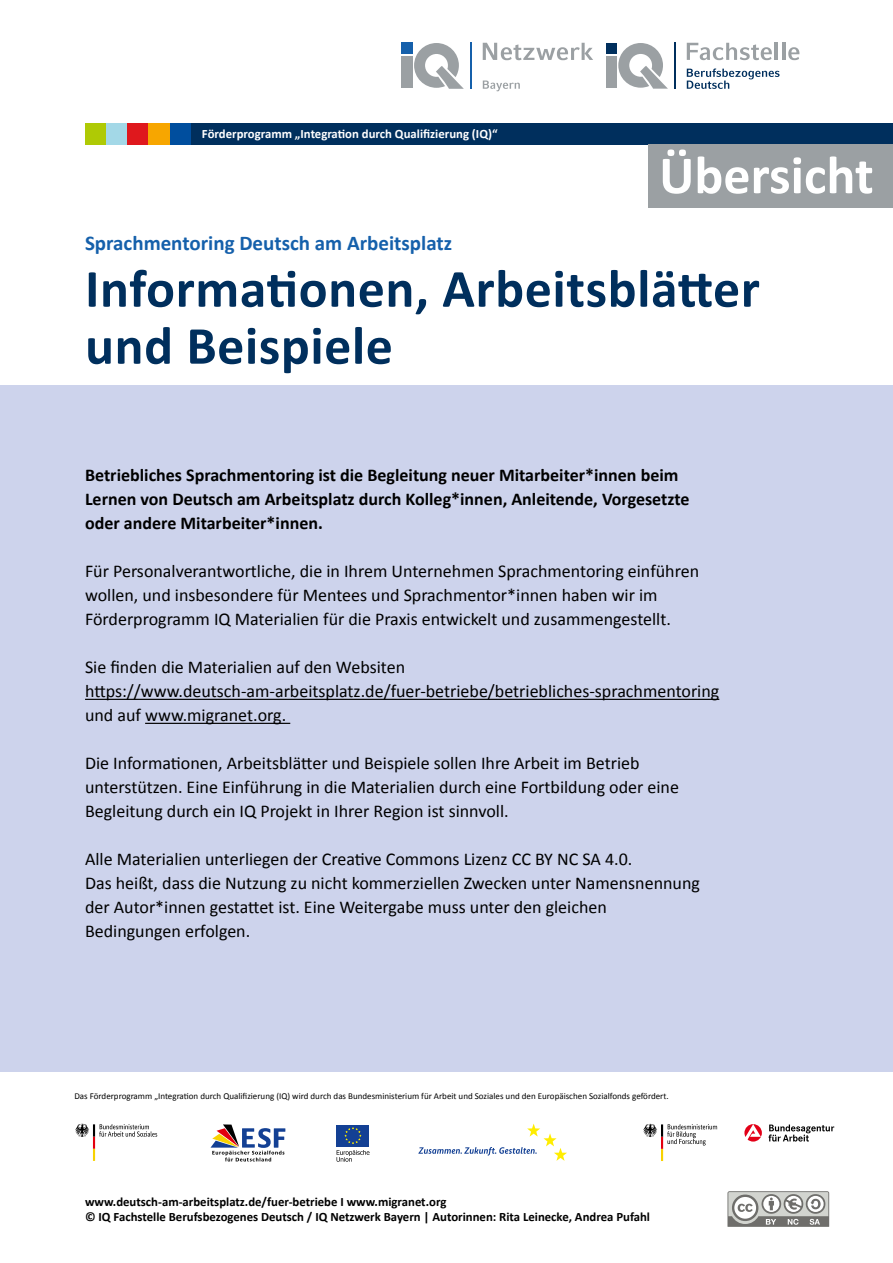
<style>
.page{position:relative;width:893px;height:1263px;background:#fff}
.page>*{position:absolute;margin:0;border:0;box-sizing:border-box;transform-origin:0 0}
.t1{font:700 54px/57px "Calibri";letter-spacing:.01em;color:#002f5d}
.t2{font:700 54px "Calibri";color:#fff}
.t3{font:700 21px "Calibri";color:#1560ab}
.t4{font:18px/24px "Calibri";color:#000}
.t5{font:700 18px/24px "Calibri";color:#000}
.t6{font:700 12.75px/15.3px "Calibri";color:#000}
.t7{font:700 12.75px "Calibri";color:#fff}
.t8{font:9px "Calibri";color:#000}
</style>
<div class="page">
<div style="left:0;top:385px;width:893px;height:686px;background:#cdd3ec"></div>
<div style="left:402px;top:56px;width:11px;height:32px;background:#9ba0a3"></div>
<div style="left:402px;top:43px;width:11px;height:11px;background:#1560ab"></div>
<svg style="left:414px;top:43px;width:50px;height:46px"></svg>
<hr style="left:470px;top:43px;width:2px;height:46px;background:#1560ab">
<svg style="left:483px;top:81px;width:37px;height:10px"></svg>
<svg style="left:483px;top:43px;width:110px;height:17px"></svg>
<div style="left:607px;top:56px;width:10px;height:32px;background:#9ba0a3"></div>
<div style="left:607px;top:43px;width:10px;height:11px;background:#002f5d"></div>
<svg style="left:618px;top:43px;width:50px;height:46px"></svg>
<hr style="left:674px;top:43px;width:2px;height:46px;background:#002f5d">
<svg style="left:687px;top:43px;width:85px;height:17px"></svg>
<hr style="left:775px;top:43px;width:3px;height:17px;background:#9ba0a3">
<hr style="left:782px;top:43px;width:3px;height:17px;background:#9ba0a3">
<svg style="left:788px;top:47px;width:11px;height:13px"></svg>
<svg style="left:687px;top:68px;width:92px;height:21px"></svg>
<div style="left:85px;top:123px;width:21px;height:21px;background:#afca05"></div>
<div style="left:106px;top:123px;width:22px;height:21px;background:#a3d8e7"></div>
<div style="left:128px;top:123px;width:21px;height:21px;background:#df181d"></div>
<div style="left:149px;top:123px;width:21px;height:21px;background:#f7a600"></div>
<div style="left:170px;top:123px;width:21px;height:21px;background:#004e9e"></div>
<div style="left:191px;top:123px;width:702px;height:21px;background:#002f5d"></div>
<hr style="left:85px;top:699px;width:634px;height:1px;background:#000">
<hr style="left:145px;top:723px;width:145px;height:1px;background:#000">
<div style="left:648px;top:144px;width:245px;height:64px;background:#9ba0a3"></div>
<svg style="left:727px;top:1191px;width:103px;height:36px"></svg>
<svg style="left:210px;top:1124px;width:75px;height:37px"></svg>
<svg style="left:75px;top:1124px;width:82px;height:37px"></svg>
<svg style="left:337px;top:1150px;width:32px;height:12px"></svg>
<div style="left:336px;top:1125px;width:33px;height:22px;background:#134094"></div>
<svg style="left:344px;top:1127px;width:17px;height:17px"></svg>
<svg style="left:418px;top:1123px;width:149px;height:38px"></svg>
<svg style="left:768px;top:1124px;width:66px;height:17px"></svg>
<svg style="left:744px;top:1124px;width:18px;height:17px"></svg>
<svg style="left:643px;top:1124px;width:74px;height:37px"></svg>
<p class="t7" style="left:202px;top:125px;width:297px">Förderprogramm „Integration durch Qualifizierung (IQ)“</p>
<h1 class="t2" style="left:659px;top:141px;width:216px">Übersicht</h1>
<p class="t3" style="left:85px;top:229px;width:369px">Sprachmentoring Deutsch am Arbeitsplatz</p>
<h1 class="t1" style="left:85px;top:260px;width:676px">Informationen, Arbeitsblätter und Beispiele</h1>
<p class="t5" style="left:85px;top:463px;width:606px">Betriebliches Sprachmentoring ist die Begleitung neuer Mitarbeiter*innen beim<br>Lernen von Deutsch am Arbeitsplatz durch Kolleg*innen, Anleitende, Vorgesetzte oder andere Mitarbeiter*innen.</p>
<p class="t4" style="left:85px;top:559px;width:616px">Für Personalverantwortliche, die in Ihrem Unternehmen Sprachmentoring einführen wollen, und insbesondere für Mentees und Sprachmentor*innen haben wir im<br>Förderprogramm IQ Materialien für die Praxis entwickelt und zusammengestellt.</p>
<p class="t4" style="left:85px;top:655px;width:636px">Sie finden die Materialien auf den Websiten https://www.deutsch-am-arbeitsplatz.de/fuer-betriebe/betriebliches-sprachmentoring und auf www.migranet.org.</p>
<p class="t4" style="left:85px;top:751px;width:595px">Die Informationen, Arbeitsblätter und Beispiele sollen Ihre Arbeit im Betrieb unterstützen. Eine Einführung in die Materialien durch eine Fortbildung oder eine<br>Begleitung durch ein IQ Projekt in Ihrer Region ist sinnvoll.</p>
<p class="t4" style="left:85px;top:847px;width:616px">Alle Materialien unterliegen der Creative Commons Lizenz CC BY NC SA 4.0.<br>Das heißt, dass die Nutzung zu nicht kommerziellen Zwecken unter Namensnennung der Autor*innen gestattet ist. Eine Weitergabe muss unter den gleichen Bedingungen erfolgen.</p>
<p class="t8" style="left:74px;top:1091px;width:596px">Das Förderprogramm „Integration durch Qualifizierung (IQ) wird durch das Bundesministerium für Arbeit und Soziales und den Europäischen Sozialfonds gefördert.</p>
<p class="t6" style="left:85px;top:1194px;width:567px">www.deutsch-am-arbeitsplatz.de/fuer-betriebe I www.migranet.org<br>© IQ Fachstelle Berufsbezogenes Deutsch / IQ Netzwerk Bayern | Autorinnen: Rita Leinecke, Andrea Pufahl</p>
</div>
